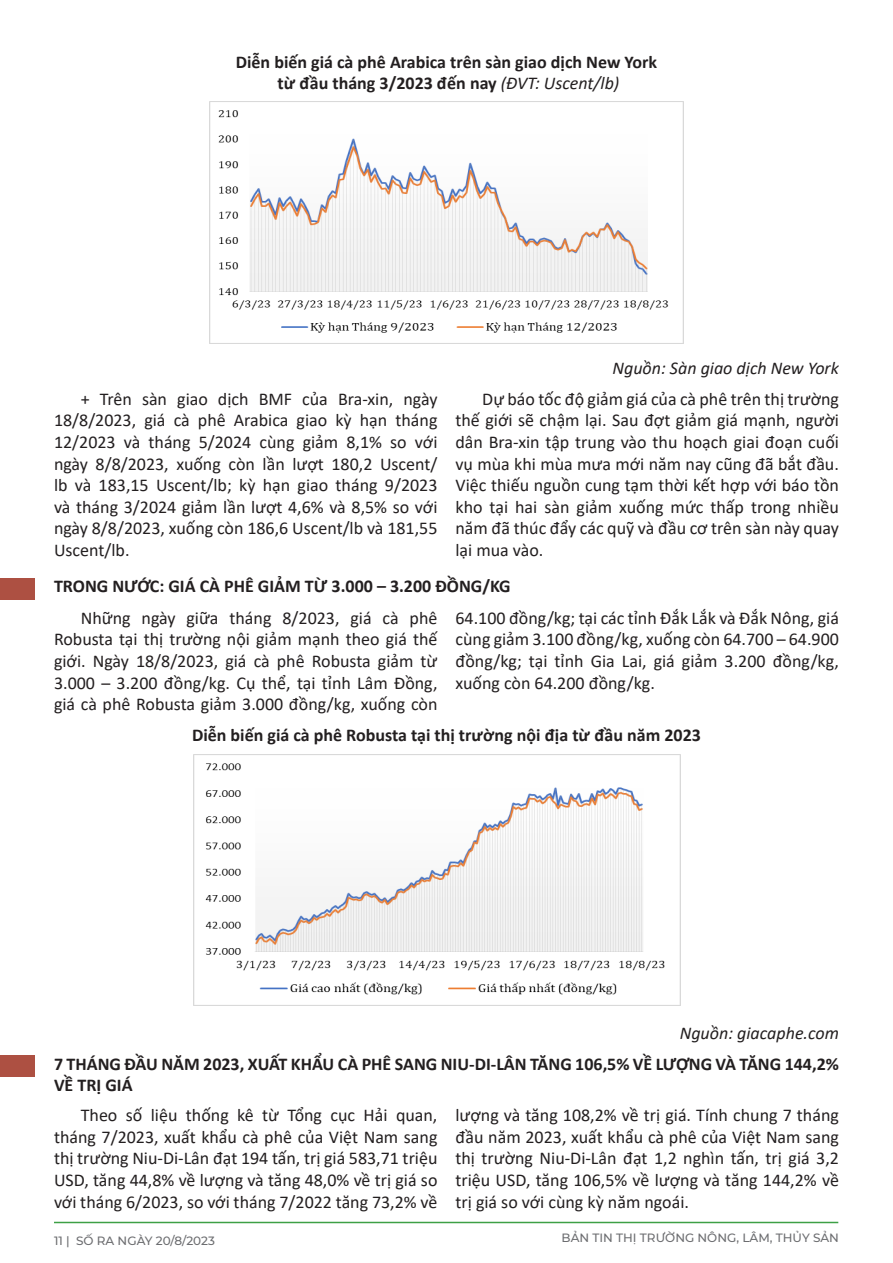
<style>
.page{position:relative;width:893px;height:1263px;background:#fff}
.page>*{position:absolute;margin:0;border:0;box-sizing:border-box;transform-origin:0 0}
.t1{font:18px/21.6px "Calibri";color:#231f20;text-align:justify}
.t2{font:700 18px/21.6px "Calibri";color:#231f20;text-align:center}
.t3{font:italic 18px "Calibri";color:#231f20}
.t4{font:500 12px "Montserrat";color:#6c6d70}
.s1{font-weight:400;font-style:italic}
</style>
<div class="page">
<hr style="left:54px;top:1222px;width:784px;height:1px;background:#3da046">
<div style="left:0;top:578px;width:34px;height:22px;background:#ad5042"></div>
<img style="left:209px;top:102px;width:474px;height:241px">
<img style="left:193px;top:755px;width:488px;height:251px">
<div style="left:0;top:1054px;width:34px;height:22px;background:#ad5042"></div>
<p class="t2" style="left:236px;top:50px;width:423px">Diễn biến giá cà phê Arabica trên sàn giao dịch New York từ đầu tháng 3/2023 đến nay <span class="s1">(ĐVT: Uscent/lb)</span></p>
<p class="t3" style="left:612px;top:355px;width:228px">Nguồn: Sàn giao dịch New York</p>
<p class="t1" style="left:54px;top:387px;width:385px;text-indent:27px">+ Trên sàn giao dịch BMF của Bra-xin, ngày 18/8/2023, giá cà phê Arabica giao kỳ hạn tháng 12/2023 và tháng 5/2024 cùng giảm 8,1% so với ngày 8/8/2023, xuống còn lần lượt 180,2 Uscent/ lb và 183,15 Uscent/lb; kỳ hạn giao tháng 9/2023 và tháng 3/2024 giảm lần lượt 4,6% và 8,5% so với ngày 8/8/2023, xuống còn 186,6 Uscent/lb và 181,55<br>Uscent/lb.</p>
<p class="t1" style="left:455px;top:387px;width:385px;text-indent:27px">Dự báo tốc độ giảm giá của cà phê trên thị trường thế giới sẽ chậm lại. Sau đợt giảm giá mạnh, người dân Bra-xin tập trung vào thu hoạch giai đoạn cuối vụ mùa khi mùa mưa mới năm nay cũng đã bắt đầu.<br>Việc thiếu nguồn cung tạm thời kết hợp với báo tồn kho tại hai sàn giảm xuống mức thấp trong nhiều năm đã thúc đẩy các quỹ và đầu cơ trên sàn này quay lại mua vào.</p>
<p class="t2" style="left:54px;top:575px;width:458px">TRONG NƯỚC: GIÁ CÀ PHÊ GIẢM TỪ 3.000 – 3.200 ĐỒNG/KG</p>
<p class="t1" style="left:54px;top:606px;width:385px;text-indent:27px">Những ngày giữa tháng 8/2023, giá cà phê Robusta tại thị trường nội giảm mạnh theo giá thế giới. Ngày 18/8/2023, giá cà phê Robusta giảm từ 3.000 – 3.200 đồng/kg. Cụ thể, tại tỉnh Lâm Đồng, giá cà phê Robusta giảm 3.000 đồng/kg, xuống còn</p>
<p class="t1" style="left:455px;top:606px;width:385px">64.100 đồng/kg; tại các tỉnh Đắk Lắk và Đắk Nông, giá cùng giảm 3.100 đồng/kg, xuống còn 64.700 – 64.900 đồng/kg; tại tỉnh Gia Lai, giá giảm 3.200 đồng/kg, xuống còn 64.200 đồng/kg.</p>
<p class="t2" style="left:192px;top:724px;width:510px">Diễn biến giá cà phê Robusta tại thị trường nội địa từ đầu năm 2023</p>
<p class="t3" style="left:680px;top:1020px;width:161px">Nguồn: giacaphe.com</p>
<p class="t2" style="left:54px;top:1052px;width:786px;text-align:left">7 THÁNG ĐẦU NĂM 2023, XUẤT KHẨU CÀ PHÊ SANG NIU-DI-LÂN TĂNG 106,5% VỀ LƯỢNG VÀ TĂNG 144,2%<br>VỀ TRỊ GIÁ</p>
<p class="t1" style="left:54px;top:1104px;width:385px;text-indent:27px">Theo số liệu thống kê từ Tổng cục Hải quan, tháng 7/2023, xuất khẩu cà phê của Việt Nam sang thị trường Niu-Di-Lân đạt 194 tấn, trị giá 583,71 triệu USD, tăng 44,8% về lượng và tăng 48,0% về trị giá so với tháng 6/2023, so với tháng 7/2022 tăng 73,2% về</p>
<p class="t1" style="left:455px;top:1104px;width:385px">lượng và tăng 108,2% về trị giá. Tính chung 7 tháng đầu năm 2023, xuất khẩu cà phê của Việt Nam sang thị trường Niu-Di-Lân đạt 1,2 nghìn tấn, trị giá 3,2 triệu USD, tăng 106,5% về lượng và tăng 144,2% về trị giá so với cùng kỳ năm ngoái.</p>
<p class="t4" style="left:54px;top:1232px;width:163px">11 | SỐ RA NGÀY 20/8/2023</p>
<p class="t4" style="left:562px;top:1230px;width:279px">BẢN TIN THỊ TRƯỜNG NÔNG, LÂM, THỦY SẢN</p>
</div>
